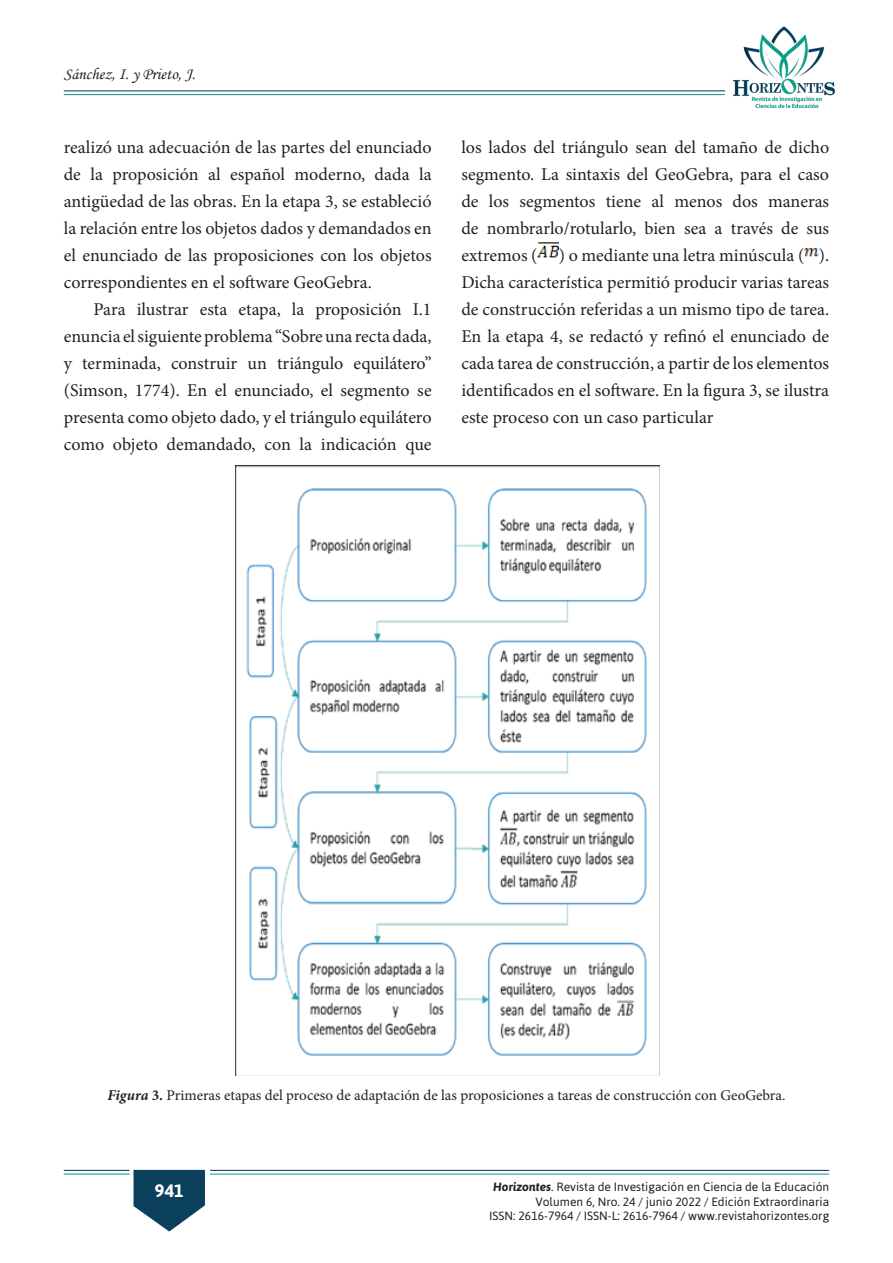
<style>
.page{position:relative;width:893px;height:1263px;background:#fff}
.page>*{position:absolute;margin:0;border:0;box-sizing:border-box;transform-origin:0 0}
.t1{font:18px/27px "Minion Pro";color:#231f20;text-align:justify}
.t2{font:700 18px "Asap";color:#fff}
.t3{font:16.5px "Monotype Corsiva";color:#231f20}
.t4{font:15px "Minion Pro";color:#231f20}
.t5{font:12px/14.4px "Asap";color:#231f20;text-align:right}
.s1{font-weight:700;font-style:italic}
.s2{font-weight:700}
</style>
<div class="page">
<img style="left:722px;top:26px;width:113px;height:83px">
<hr style="left:64px;top:94px;width:661px;height:1px;background:#259c81">
<hr style="left:64px;top:90px;width:661px;height:1px;background:#0a405b">
<svg style="left:134px;top:1170px;width:71px;height:61px"></svg>
<hr style="left:64px;top:1173px;width:65px;height:1px;background:#00a66e">
<hr style="left:64px;top:1170px;width:65px;height:1px;background:#0a405b">
<hr style="left:210px;top:1173px;width:619px;height:1px;background:#259c81">
<hr style="left:210px;top:1170px;width:619px;height:1px;background:#0a405b">
<img style="left:537px;top:242px;width:22px;height:16px">
<img style="left:804px;top:246px;width:15px;height:11px">
<img style="left:236px;top:466px;width:423px;height:610px">
<p class="t3" style="left:64px;top:64px;width:133px">Sánchez, I. y Prieto, J.</p>
<p class="t1" style="left:64px;top:134px;width:369px">realizó una adecuación de las partes del enunciado de la proposición al español moderno, dada la antigüedad de las obras. En la etapa 3, se estableció la relación entre los objetos dados y demandados en el enunciado de las proposiciones con los objetos correspondientes en el software GeoGebra.</p>
<p class="t1" style="left:64px;top:296px;width:369px;text-indent:30px">Para ilustrar esta etapa, la proposición I.1 enuncia el siguiente problema “Sobre una recta dada, y terminada, construir un triángulo equilátero” (Simson, 1774). En el enunciado, el segmento se presenta como objeto dado, y el triángulo equilátero como objeto demandado, con la indicación que</p>
<p class="t1" style="left:461px;top:134px;width:369px">los lados del triángulo sean del tamaño de dicho segmento. La sintaxis del GeoGebra, para el caso de los segmentos tiene al menos dos maneras de nombrarlo/rotularlo, bien sea a través de sus extremos ( ) o mediante una letra minúscula ( ).<br>Dicha característica permitió producir varias tareas de construcción referidas a un mismo tipo de tarea.<br>En la etapa 4, se redactó y refinó el enunciado de cada tarea de construcción, a partir de los elementos identificados en el software. En la figura 3, se ilustra este proceso con un caso particular</p>
<p class="t4" style="left:107px;top:1085px;width:679px"><span class="s1">Figura</span> <span class="s2">3.</span> Primeras etapas del proceso de adaptación de las proposiciones a tareas de construcción con GeoGebra.</p>
<p class="t2" style="left:155px;top:1180px;width:30px">941</p>
<p class="t5" style="left:489px;top:1180px;width:341px"><span class="s1">Horizontes</span>. Revista de Investigación en Ciencia de la Educación<br>Volumen 6, Nro. 24 / junio 2022 / Edición Extraordinaria<br>ISSN: 2616-7964 / ISSN-L: 2616-7964 / www.revistahorizontes.org</p>
</div>
